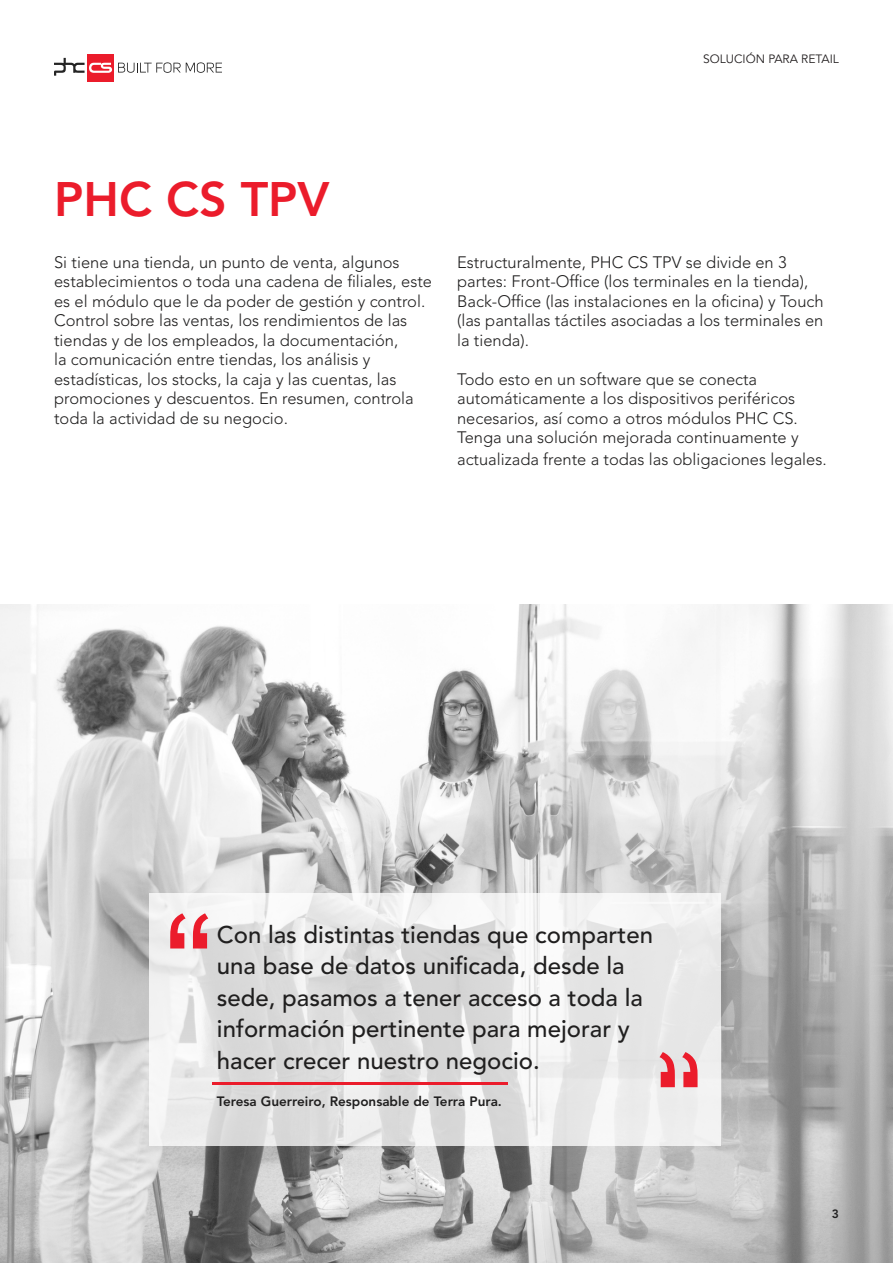
<style>
.page{position:relative;width:893px;height:1263px;background:#fff}
.page>*{position:absolute;margin:0;border:0;box-sizing:border-box;transform-origin:0 0}
.Paragraph_Style_2{font:150px "Arial";color:#eb1c2b}
.Paragraph_Style_1{font:800 48px "Avenir LT Std";color:#eb1c2b}
.t1{font:500 24px/31.5px "Avenir LT Std";color:#201f1f}
.t2{font:300 16.5px/19.5px "Avenir LT Std";color:#201f1f}
.t3{font:800 13.5px "Avenir LT Std";color:#201f1f}
.t4{font:12px "Avenir LT Std";color:#231f20}
.Paragraph_Style_1-2{font:800 12px "Avenir LT Std";color:#201f1f}
</style>
<div class="page">
<svg style="left:118px;top:62px;width:104px;height:11px"></svg>
<div style="left:87px;top:54px;width:27px;height:27px;background:#eb1c2b"></div>
<svg style="left:54px;top:58px;width:58px;height:18px"></svg>
<img style="left:0;top:604px;width:893px;height:659px">
<svg style="left:150px;top:893px;width:571px;height:252px"></svg>
<hr style="left:212px;top:1082px;width:296px;height:3px;background:#eb1c2b">
<svg style="left:659px;top:1052px;width:38px;height:35px"></svg>
<p class="t4" style="left:703px;top:52px;width:137px">SOLUCIÓN PARA RETAIL</p>
<p class="Paragraph_Style_1" style="left:54px;top:171px;width:277px">PHC CS TPV</p>
<p class="t2" style="left:54px;top:253px;width:379px">Si tiene una tienda, un punto de venta, algunos establecimientos o toda una cadena de filiales, este es el módulo que le da poder de gestión y control.<br>Control sobre las ventas, los rendimientos de las tiendas y de los empleados, la documentación,<br>la comunicación entre tiendas, los análisis y estadísticas, los stocks, la caja y las cuentas, las promociones y descuentos. En resumen, controla toda la actividad de su negocio.</p>
<p class="t2" style="left:457px;top:253px;width:368px">Estructuralmente, PHC CS TPV se divide en 3 partes: Front-Office (los terminales en la tienda), Back-Office (las instalaciones en la oficina) y Touch (las pantallas táctiles asociadas a los terminales en la tienda).</p>
<p class="t2" style="left:457px;top:370px;width:343px">Todo esto en un software que se conecta automáticamente a los dispositivos periféricos necesarios, así como a otros módulos PHC CS.<br>Tenga una solución mejorada continuamente y</p>
<p class="t2" style="left:457px;top:450px;width:371px">actualizada frente a todas las obligaciones legales.</p>
<p class="Paragraph_Style_2" style="left:164px;top:866px;width:51px">“</p>
<p class="t1" style="left:217px;top:919px;width:438px">Con las distintas tiendas que comparten una base de datos unificada, desde la sede, pasamos a tener acceso a toda la información pertinente para mejorar y hacer crecer nuestro negocio.</p>
<p class="t3" style="left:217px;top:1093px;width:286px">Teresa Guerreiro, Responsable de Terra Pura.</p>
<p class="Paragraph_Style_1-2" style="left:832px;top:1207px;width:9px">3</p>
</div>
